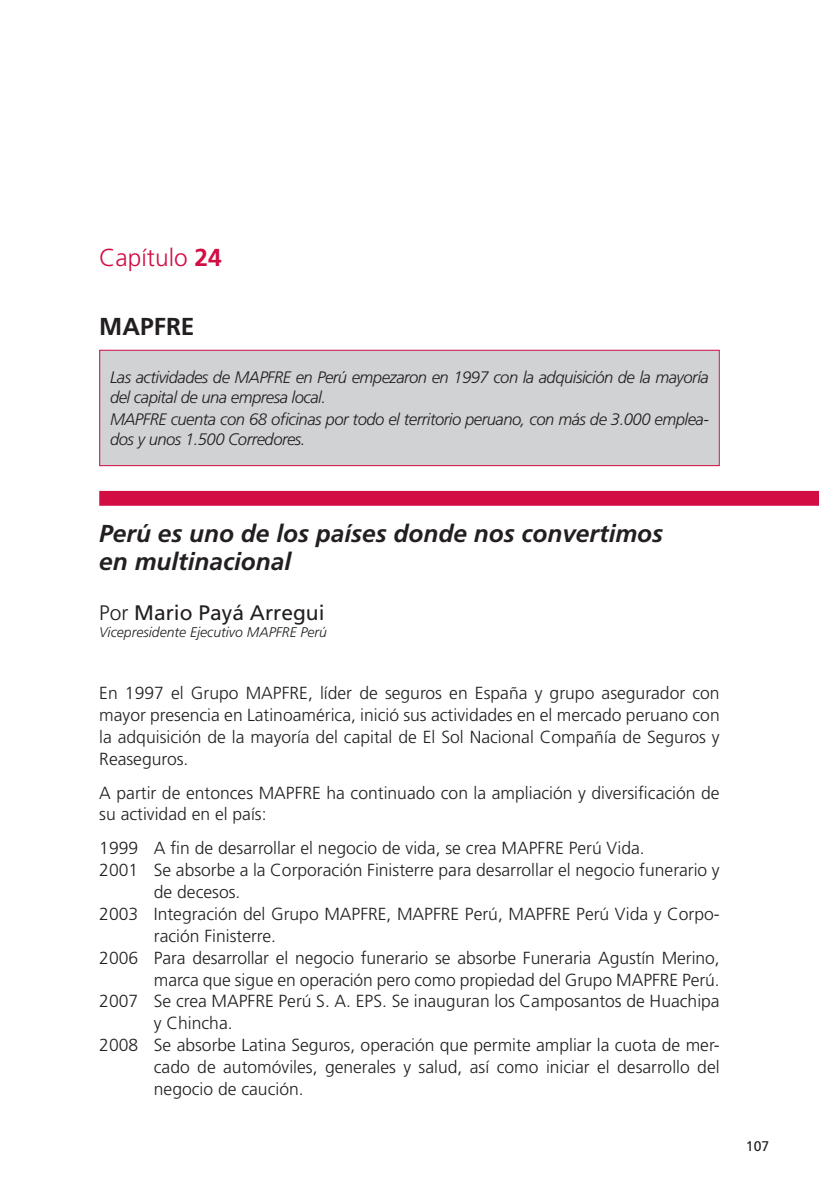
<style>
.page{position:relative;width:819px;height:1191px;background:#fff}
.page>*{position:absolute;margin:0;border:0;box-sizing:border-box;transform-origin:0 0}
.t1{font:italic 700 24.5px/28px "Frutiger LT";color:#231f20}
.t2{font:300 24.5px "Frutiger LT";color:#d20d44}
.t3{font:700 24.5px "Frutiger LT";color:#231f20}
.t4{font:21px "Frutiger LT";color:#231f20}
.t5{font:300 17.5px/21.9px "Frutiger LT";color:#231f20;text-align:justify}
.t6{font:italic 300 16.62px/19.9px "Frutiger LT";letter-spacing:-.03em;color:#231f20}
.t7{font:italic 300 14px "Frutiger LT";color:#231f20}
.t8{font:14px "Frutiger LT";color:#231f20}
.s1{font-weight:700}
.s2{font-weight:300}
</style>
<div class="page">
<div style="left:99px;top:491px;width:720px;height:15px;background:#d20d44"></div>
<div style="left:100px;top:350px;width:619px;height:115px;background:#d1d2d4"></div>
<div style="left:99px;top:350px;width:620px;height:116px;border:1px solid #d20d44"></div>
<h1 class="t2" style="left:99px;top:244px;width:124px">Capítulo <span class="s1">24</span></h1>
<h1 class="t3" style="left:99px;top:312px;width:97px">MAPFRE</h1>
<p class="t6" style="left:110px;top:367px;width:600px">Las actividades de MAPFRE en Perú empezaron en 1997 con la adquisición de la mayoría del capital de una empresa local.</p>
<p class="t6" style="left:110px;top:410px;width:600px">MAPFRE cuenta con 68 oficinas por todo el territorio peruano, con más de 3.000 emplea&shy;dos y unos 1.500 Corredores.</p>
<h1 class="t1" style="left:99px;top:519px;width:565px">Perú es uno de los países donde nos convertimos en multinacional</h1>
<p class="t4" style="left:99px;top:600px;width:227px"><span class="s2">Por</span> Mario Payá Arregui</p>
<p class="t7" style="left:99px;top:624px;width:229px">Vicepresidente Ejecutivo MAPFRE Perú</p>
<p class="t5" style="left:99px;top:682px;width:622px">En 1997 el Grupo MAPFRE, líder de seguros en España y grupo asegurador con mayor presencia en Latinoamérica, inició sus actividades en el mercado peruano con la adquisición de la mayoría del capital de El Sol Nacional Compañía de Seguros y Reaseguros.</p>
<p class="t5" style="left:99px;top:782px;width:622px">A partir de entonces MAPFRE ha continuado con la ampliación y diversificación de su actividad en el país:</p>
<p class="t5" style="left:99px;top:837px;width:547px">1999 A fin de desarrollar el negocio de vida, se crea MAPFRE Perú Vida.</p>
<p class="t5" style="left:99px;top:859px;width:622px">2001 Se absorbe a la Corporación Finisterre para desarrollar el negocio funerario y</p>
<p class="t5" style="left:154px;top:881px;width:88px">de decesos.</p>
<p class="t5" style="left:99px;top:903px;width:622px">2003 Integración del Grupo MAPFRE, MAPFRE Perú, MAPFRE Perú Vida y Corpo-</p>
<p class="t5" style="left:154px;top:925px;width:124px">ración Finisterre.</p>
<p class="t5" style="left:99px;top:947px;width:622px">2006 Para desarrollar el negocio funerario se absorbe Funeraria Agustín Merino,</p>
<p class="t5" style="left:154px;top:968px;width:567px">marca que sigue en operación pero como propiedad del Grupo MAPFRE Perú.</p>
<p class="t5" style="left:99px;top:990px;width:622px">2007 Se crea MAPFRE Perú S. A. EPS. Se inauguran los Camposantos de Huachipa</p>
<p class="t5" style="left:154px;top:1012px;width:80px">y Chincha.</p>
<p class="t5" style="left:99px;top:1034px;width:622px">2008 Se absorbe Latina Seguros, operación que permite ampliar la cuota de mer-</p>
<p class="t5" style="left:154px;top:1056px;width:567px">cado de automóviles, generales y salud, así como iniciar el desarrollo del</p>
<p class="t5" style="left:154px;top:1078px;width:151px">negocio de caución.</p>
<p class="t8" style="left:746px;top:1138px;width:25px">107</p>
</div>
